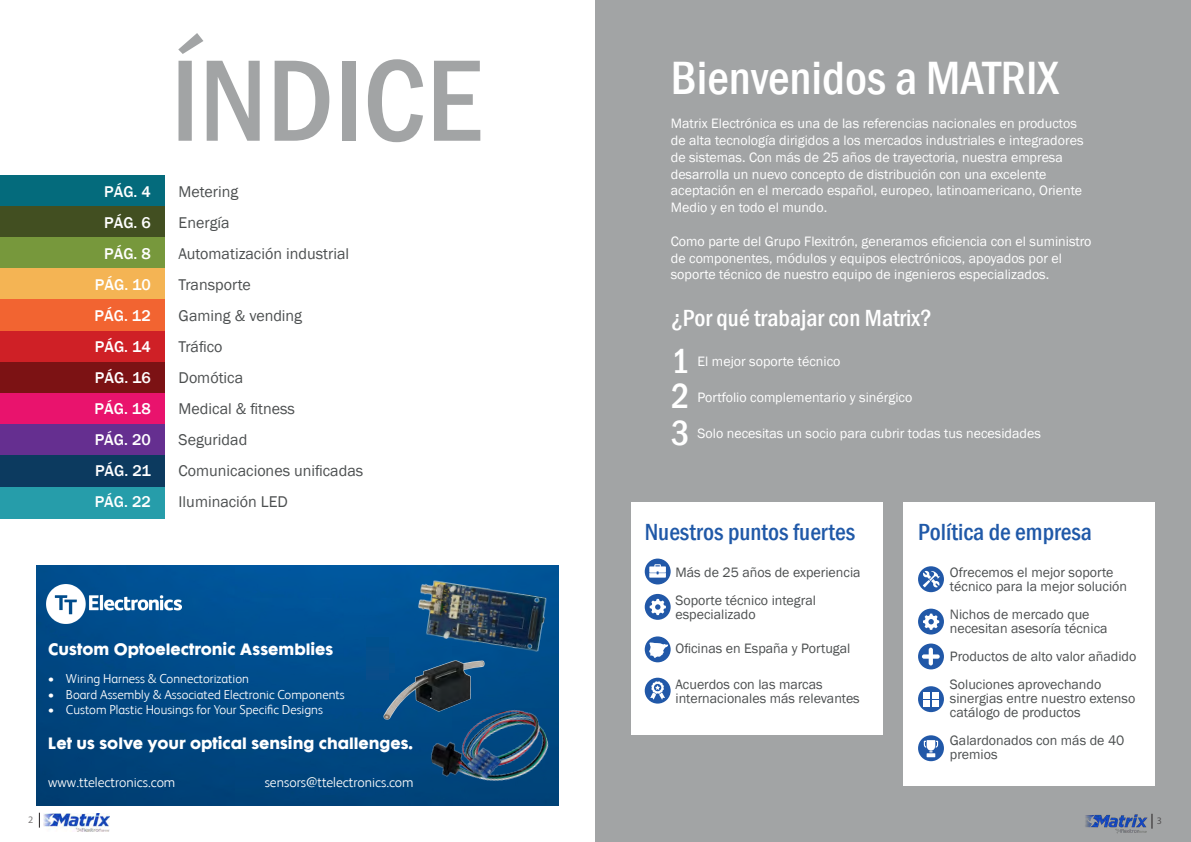
<style>
.page{position:relative;width:1191px;height:842px;background:#fff}
.page>*{position:absolute;margin:0;border:0;box-sizing:border-box;transform-origin:0 0}
.t1{font:500 condensed 120px "Franklin Gothic";color:#a2a4a5}
.t2{font:500 condensed 48px "Franklin Gothic";color:#fff}
.t3{font:500 condensed 36px/36px "Franklin Gothic";color:#fff;text-align:justify}
.t4{font:500 condensed 24px "Franklin Gothic";color:#2059a8}
.t5{font:500 condensed 24px "Franklin Gothic";color:#fff}
.t6{font:16px/31px "Franklin Gothic";color:#4c4f50}
.t7{font:500 16px/31px "Franklin Gothic";color:#fff;text-align:center}
.t8{font:700 15px "Fute PL Std";color:#fff}
.t9{font:14px/16.8px "Franklin Gothic";color:#fff}
.t10{font:14px/14px "Franklin Gothic";color:#4c4f50}
.t11{font:300 14px "FS Albert";color:#fff}
.t12{font:300 13px "FS Albert";color:#fff}
.t13{font:10px "Myriad Pro";color:#231f20}
</style>
<div class="page">
<img style="left:43px;top:813px;width:66px;height:18px">
<svg style="left:39px;top:813px;width:1px;height:15px"></svg>
<div style="left:595px;top:0;width:596px;height:842px;background:#a2a4a5"></div>
<div style="left:631px;top:502px;width:252px;height:232px;background:#fff"></div>
<div style="left:903px;top:502px;width:252px;height:283px;background:#fff"></div>
<div style="left:0;top:175px;width:164px;height:31px;background:#046b7c"></div>
<div style="left:0;top:487px;width:164px;height:31px;background:#269daa"></div>
<div style="left:0;top:206px;width:164px;height:31px;background:#424f21"></div>
<div style="left:0;top:237px;width:164px;height:32px;background:#77983c"></div>
<div style="left:0;top:269px;width:164px;height:31px;background:#f4b454"></div>
<div style="left:0;top:300px;width:164px;height:31px;background:#f26431"></div>
<div style="left:0;top:331px;width:164px;height:31px;background:#cf2026"></div>
<div style="left:0;top:362px;width:164px;height:31px;background:#7c1214"></div>
<div style="left:0;top:393px;width:164px;height:31px;background:#e9136d"></div>
<div style="left:0;top:424px;width:164px;height:32px;background:#652f90"></div>
<div style="left:0;top:456px;width:164px;height:31px;background:#0c3a5f"></div>
<div style="left:645px;top:559px;width:25px;height:25px;background:#2158a8;border-radius:50%"></div>
<svg style="left:649px;top:564px;width:17px;height:14px"></svg>
<svg style="left:918px;top:735px;width:26px;height:26px"></svg>
<svg style="left:923px;top:740px;width:15px;height:17px"></svg>
<div style="left:645px;top:636px;width:25px;height:26px;background:#2158a8;border-radius:50%"></div>
<svg style="left:649px;top:642px;width:19px;height:16px"></svg>
<svg style="left:918px;top:643px;width:26px;height:26px"></svg>
<svg style="left:922px;top:648px;width:17px;height:17px"></svg>
<div style="left:645px;top:678px;width:25px;height:26px;background:#2158a8;border-radius:50%"></div>
<svg style="left:650px;top:681px;width:15px;height:19px"></svg>
<div style="left:645px;top:594px;width:25px;height:26px;background:#2158a8;border-radius:50%"></div>
<svg style="left:649px;top:599px;width:17px;height:16px"></svg>
<svg style="left:918px;top:566px;width:26px;height:26px"></svg>
<svg style="left:923px;top:571px;width:16px;height:16px"></svg>
<svg style="left:918px;top:686px;width:26px;height:26px"></svg>
<div style="left:923px;top:692px;width:7px;height:6px;background:#fff"></div>
<svg style="left:932px;top:692px;width:6px;height:14px"></svg>
<div style="left:923px;top:700px;width:7px;height:6px;background:#fff"></div>
<div style="left:918px;top:609px;width:26px;height:25px;background:#2158a8;border-radius:50%"></div>
<svg style="left:923px;top:614px;width:16px;height:16px"></svg>
<svg style="left:1151px;top:813px;width:1px;height:16px"></svg>
<img style="left:1085px;top:815px;width:63px;height:18px">
<img style="left:37px;top:565px;width:522px;height:241px">
<img style="left:389px;top:653px;width:6px;height:5px">
<img style="left:47px;top:584px;width:134px;height:39px">
<img style="left:403px;top:565px;width:154px;height:118px">
<img style="left:381px;top:658px;width:108px;height:73px">
<img style="left:418px;top:683px;width:141px;height:123px">
<img style="left:366px;top:637px;width:23px;height:43px">
<p class="t7" style="left:94px;top:176px;width:58px">PÁG. 4<br>PÁG. 6<br>PÁG. 8<br>PÁG. 10<br>PÁG. 12<br>PÁG. 14<br>PÁG. 16<br>PÁG. 18<br>PÁG. 20<br>PÁG. 21<br>PÁG. 22</p>
<h1 class="t1" style="left:171px;top:22px;width:312px">ÍNDICE</h1>
<p class="t6" style="left:179px;top:176px;width:186px">Metering<br>Energía<br>Automatización industrial<br>Transporte<br>Gaming &amp; vending<br>Tráfico<br>Domótica<br>Medical &amp; fitness<br>Seguridad<br>Comunicaciones unificadas<br>Iluminación LED</p>
<p class="t13" style="left:28px;top:814px;width:7px">2</p>
<p class="t8" style="left:48px;top:638px;width:287px">Custom Optoelectronic Assemblies</p>
<p class="t12" style="left:48px;top:671px;width:202px">• Wiring Harness &amp; Connectorization</p>
<p class="t12" style="left:48px;top:687px;width:298px">• Board Assembly &amp; Associated Electronic Components</p>
<p class="t12" style="left:48px;top:702px;width:276px">• Custom Plastic Housings for Your Specific Designs</p>
<p class="t8" style="left:48px;top:733px;width:366px">Let us solve your optical sensing challenges.</p>
<p class="t11" style="left:48px;top:774px;width:129px">www.ttelectronics.com</p>
<p class="t11" style="left:265px;top:774px;width:150px">sensors@ttelectronics.com</p>
<h2 class="t2" style="left:671px;top:46px;width:389px">Bienvenidos a MATRIX</h2>
<p class="t9" style="left:671px;top:115px;width:414px">Matrix Electrónica es una de las referencias nacionales en productos de alta tecnología dirigidos a los mercados industriales e integradores de sistemas. Con más de 25 años de trayectoria, nuestra empresa desarrolla un nuevo concepto de distribución con una excelente aceptación en el mercado español, europeo, latinoamericano, Oriente Medio y en todo el mundo.</p>
<p class="t9" style="left:671px;top:233px;width:422px">Como parte del Grupo Flexitrón, generamos eficiencia con el suministro de componentes, módulos y equipos electrónicos, apoyados por el soporte técnico de nuestro equipo de ingenieros especializados.</p>
<h3 class="t5" style="left:671px;top:302px;width:263px">¿Por qué trabajar con Matrix?</h3>
<p class="t9" style="left:697px;top:353px;width:144px">El mejor soporte técnico</p>
<p class="t9" style="left:697px;top:389px;width:216px">Portfolio complementario y sinérgico</p>
<p class="t9" style="left:697px;top:425px;width:345px">Solo necesitas un socio para cubrir todas tus necesidades</p>
<h3 class="t3" style="left:671px;top:342px;width:20px">1<br>2<br>3</h3>
<h3 class="t4" style="left:645px;top:516px;width:212px">Nuestros puntos fuertes</h3>
<h3 class="t4" style="left:918px;top:516px;width:175px">Política de empresa</h3>
<p class="t10" style="left:675px;top:558px;width:187px;line-height:28px">Más de 25 años de experiencia<br>Soporte técnico integral</p>
<p class="t10" style="left:675px;top:607px;width:82px">especializado</p>
<p class="t10" style="left:675px;top:641px;width:176px">Oficinas en España y Portugal</p>
<p class="t10" style="left:675px;top:677px;width:186px">Acuerdos con las marcas internacionales más relevantes</p>
<p class="t10" style="left:950px;top:565px;width:179px">Ofrecemos el mejor soporte técnico para la mejor solución</p>
<p class="t10" style="left:950px;top:607px;width:159px">Nichos de mercado que necesitan asesoría técnica</p>
<p class="t10" style="left:950px;top:642px;width:188px;line-height:28px">Productos de alto valor añadido<br>Soluciones aprovechando</p>
<p class="t10" style="left:950px;top:691px;width:187px">sinergias entre nuestro extenso catálogo de productos</p>
<p class="t10" style="left:950px;top:733px;width:176px">Galardonados con más de 40 premios</p>
<p class="t13" style="left:1156px;top:814px;width:7px">3</p>
</div>
